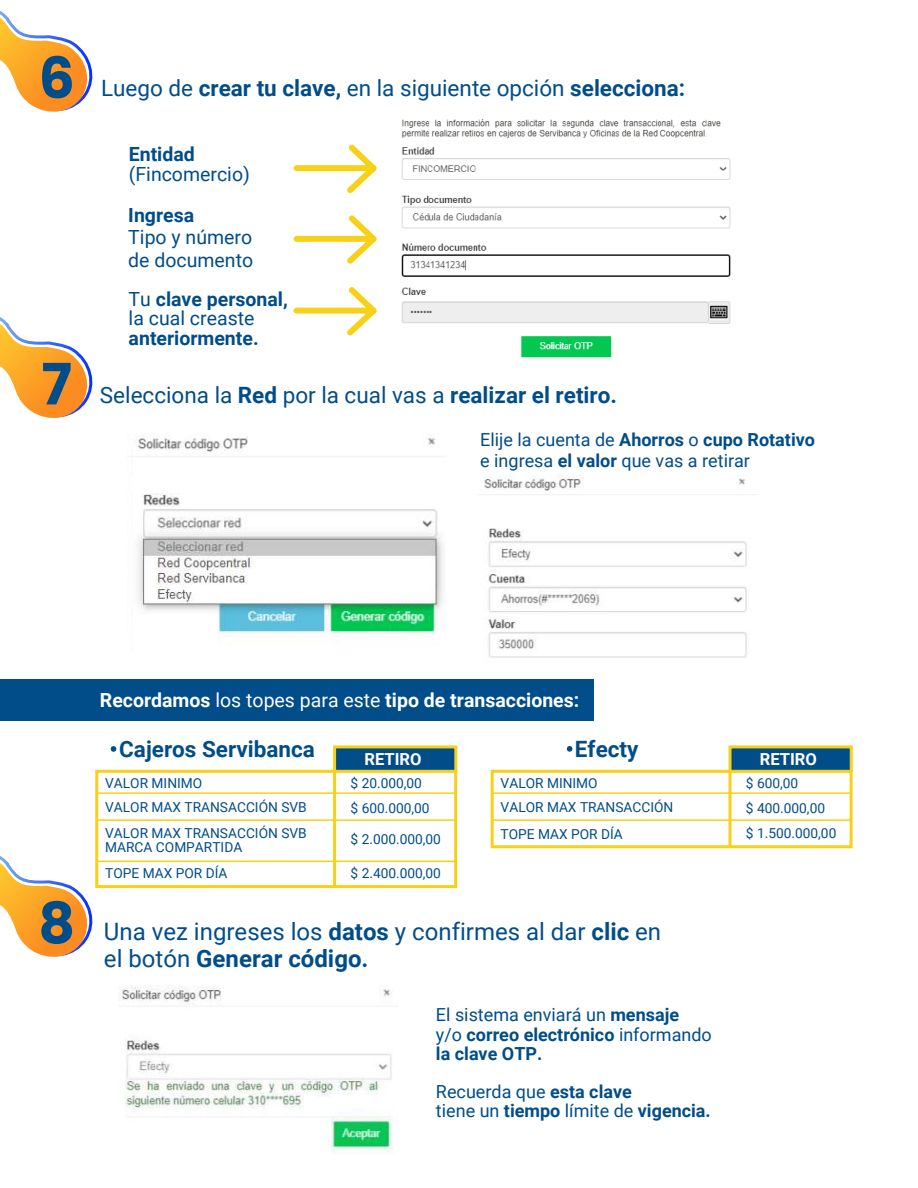
<style>
.page{position:relative;width:918px;height:1188px;background:#fff}
.page>*{position:absolute;margin:0;border:0;box-sizing:border-box;transform-origin:0 0}
.t1{font:700 57px "Poppins";color:#004d8a}
.t2{font:24px/26.5px "Roboto";color:#004d8a}
.t3{font:22.5px "Roboto";color:#004d8a}
.t4{font:700 22.5px "Roboto";color:#004d8a}
.t5{font:19.5px/22.5px "Roboto";color:#004d8a}
.t6{font:700 19.5px "Roboto";color:#fff}
.t7{font:700 19.5px "Roboto";color:#004d8a}
.t8{font:18px/21px "Roboto";color:#004d8a}
.t9{font:700 18px/19.5px "Roboto";color:#004d8a}
.t10{font:700 16.65px "Roboto";color:#fff}
.t11{font:13.8px/24.8px "Roboto";color:#004d8a}
.s1{font-weight:700}
.s2{font-weight:400}
</style>
<div class="page">
<div style="left:0;top:680px;width:593px;height:41px;background:#004d8a"></div>
<svg style="left:342px;top:144px;width:35px;height:49px"></svg>
<div style="left:297px;top:165px;width:76px;height:6px;background:#f7d117"></div>
<svg style="left:342px;top:215px;width:35px;height:49px"></svg>
<div style="left:297px;top:236px;width:76px;height:6px;background:#f7d117"></div>
<svg style="left:342px;top:287px;width:35px;height:49px"></svg>
<div style="left:297px;top:308px;width:76px;height:6px;background:#f7d117"></div>
<div style="left:95px;top:770px;width:362px;height:118px;border:3px solid #f7d117"></div>
<svg style="left:332px;top:745px;width:126px;height:144px"></svg>
<hr style="left:96px;top:792px;width:360px;height:2px;background:#f7d117">
<hr style="left:96px;top:819px;width:360px;height:2px;background:#f7d117">
<hr style="left:96px;top:861px;width:360px;height:1px;background:#f7d117">
<div style="left:491px;top:770px;width:362px;height:78px;border:3px solid #f7d117"></div>
<svg style="left:727px;top:745px;width:126px;height:104px"></svg>
<hr style="left:492px;top:792px;width:360px;height:2px;background:#f7d117">
<hr style="left:492px;top:819px;width:360px;height:2px;background:#f7d117">
<svg style="left:111px;top:746px;width:5px;height:6px"></svg>
<svg style="left:567px;top:746px;width:5px;height:6px"></svg>
<svg style="left:0;top:11px;width:93px;height:101px"></svg>
<svg style="left:0;top:317px;width:93px;height:101px"></svg>
<svg style="left:0;top:849px;width:96px;height:108px"></svg>
<img style="left:401px;top:119px;width:330px;height:239px">
<img style="left:477px;top:475px;width:280px;height:183px">
<img style="left:119px;top:986px;width:274px;height:166px">
<img style="left:127px;top:433px;width:317px;height:209px">
<h1 class="t1" style="left:39px;top:45px;width:38px">6</h1>
<h1 class="t1" style="left:41px;top:351px;width:32px">7</h1>
<h3 class="t3" style="left:101px;top:73px;width:586px">Luego de <span class="s1">crear tu clave,</span> en la siguiente opción <span class="s1">selecciona:</span></h3>
<h3 class="t7" style="left:129px;top:140px;width:68px">Entidad</h3>
<h3 class="t5" style="left:129px;top:162px;width:123px">(Fincomercio)</h3>
<h3 class="t7" style="left:128px;top:201px;width:67px">Ingresa</h3>
<h3 class="t5" style="left:128px;top:225px;width:126px">Tipo y número de documento</h3>
<h3 class="t5" style="left:129px;top:288px;width:161px;line-height:19.8px">Tu <span class="s1">clave personal, </span>la cual creaste</h3>
<h3 class="t7" style="left:129px;top:325px;width:132px">anteriormente.</h3>
<h3 class="t3" style="left:100px;top:380px;width:519px">Selecciona la <span class="s1">Red</span> por la cual vas a <span class="s1">realizar el retiro.</span></h3>
<h3 class="t8" style="left:480px;top:429px;width:336px">Elije la cuenta de <span class="s1">Ahorros</span> o <span class="s1">cupo Rotativo </span>e ingresa <span class="s1">el valor</span> que vas a retirar</h3>
<h1 class="t1" style="left:38px;top:890px;width:38px">8</h1>
<h3 class="t6" style="left:100px;top:686px;width:481px">Recordamos <span class="s2">los topes para este</span> tipo de transacciones:</h3>
<h3 class="t4" style="left:119px;top:733px;width:197px">Cajeros Servibanca</h3>
<h3 class="t4" style="left:575px;top:733px;width:65px">Efecty</h3>
<p class="t11" style="left:501px;top:770px;width:99px">VALOR MINIMO</p>
<p class="t10" style="left:365px;top:748px;width:59px">RETIRO</p>
<p class="t11" style="left:351px;top:771px;width:81px;line-height:24.3px">$ 20.000,00 $ 600.000,00</p>
<p class="t11" style="left:351px;top:826px;width:92px">$ 2.000.000,00</p>
<p class="t11" style="left:351px;top:860px;width:92px">$ 2.400.000,00</p>
<p class="t11" style="left:105px;top:770px;width:99px">VALOR MINIMO</p>
<p class="t11" style="left:105px;top:793px;width:203px;line-height:26.1px">VALOR MAX TRANSACCIÓN SVB<br>VALOR MAX TRANSACCIÓN SVB</p>
<p class="t11" style="left:105px;top:834px;width:139px;line-height:25.8px">MARCA COMPARTIDA<br>TOPE MAX POR DÍA</p>
<p class="t11" style="left:501px;top:793px;width:174px;line-height:27.2px">VALOR MAX TRANSACCIÓN<br>TOPE MAX POR DÍA</p>
<h2 class="t2" style="left:104px;top:917px;width:559px">Una vez ingreses los <span class="s1">datos</span> y confirmes al dar <span class="s1">clic</span> en el botón <span class="s1">Generar código.</span></h2>
<h3 class="t9" style="left:436px;top:1004px;width:277px"><span class="s2">El sistema enviará un</span> mensaje<br><span class="s2">y/o</span> correo electrónico <span class="s2">informando </span>la clave OTP.</h3>
<h3 class="t8" style="left:436px;top:1081px;width:276px;line-height:19.5px">Recuerda que <span class="s1">esta clave<br></span>tiene un <span class="s1">tiempo</span> límite de <span class="s1">vigencia.</span></h3>
<p class="t10" style="left:760px;top:748px;width:59px">RETIRO</p>
<p class="t11" style="left:746px;top:771px;width:92px">$ 600,00<br>$ 400.000,00<br>$ 1.500.000,00</p>
</div>
